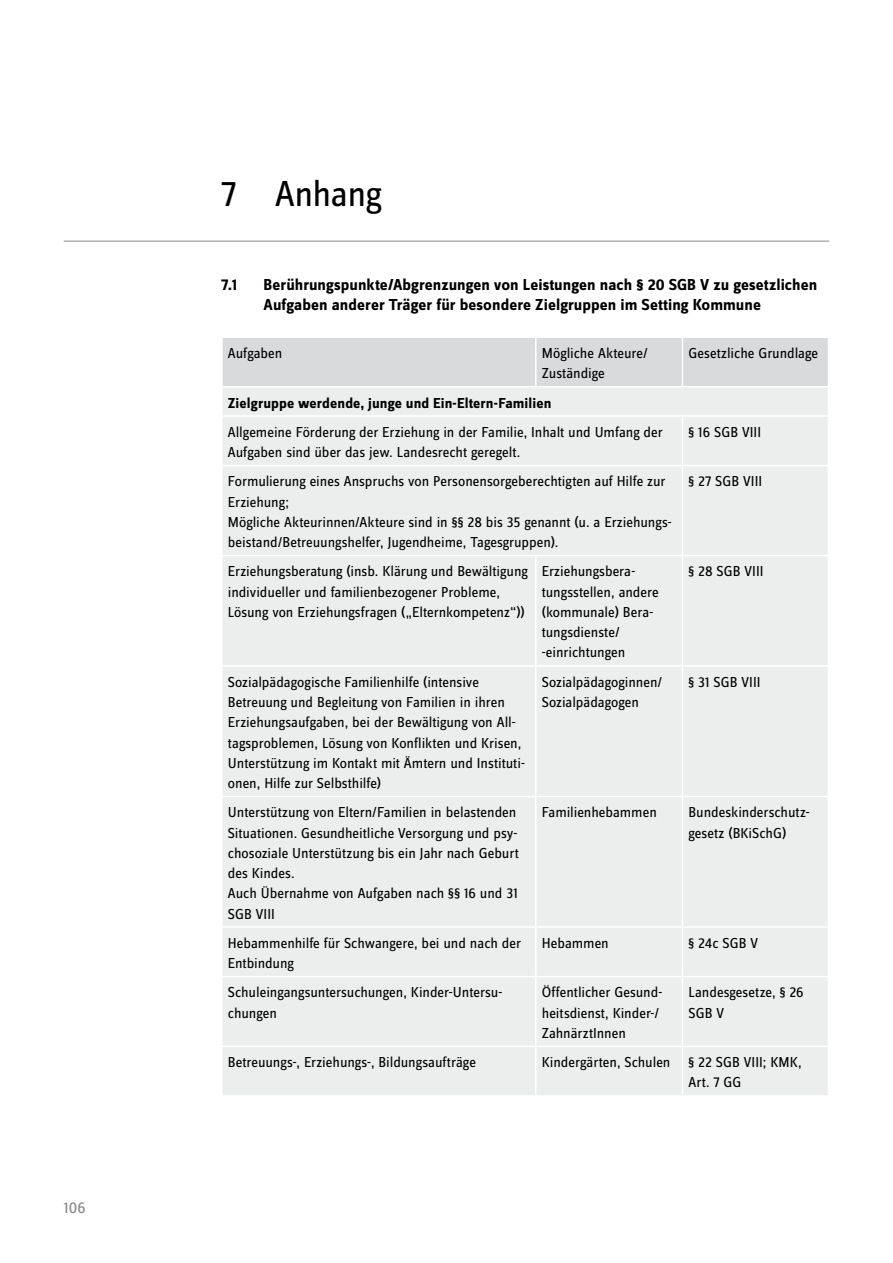
<style>
.page{position:relative;width:893px;height:1263px;background:#fff}
.page>*{position:absolute;margin:0;border:0;box-sizing:border-box;transform-origin:0 0}
.t1{font:37.5px "Zine Sans Dis";letter-spacing:-.02em;color:#000}
.t2{font:700 16.5px/20.2px "Zine Sans Dis";letter-spacing:.005em;color:#000}
.t3{font:16.5px "Zine Sans Dis";color:#87888a}
.t4{font:15px/20.2px "Zine Sans Dis";color:#000}
.t5{font:700 15px "Zine Sans Dis";letter-spacing:.005em;color:#000}
</style>
<div class="page">
<hr style="left:64px;top:241px;width:765px;height:1px;background:#87888a">
<div style="left:223px;top:417px;width:605px;height:678px;background:#eceded"></div>
<svg style="left:222px;top:338px;width:606px;height:77px;background:#e0e1e2"></svg>
<hr style="left:682px;top:417px;width:1px;height:48px;background:#fff">
<hr style="left:221px;top:465px;width:315px;height:1px;background:#fff">
<hr style="left:536px;top:465px;width:146px;height:1px;background:#fff">
<hr style="left:682px;top:465px;width:147px;height:1px;background:#fff">
<hr style="left:682px;top:466px;width:1px;height:89px;background:#fff">
<hr style="left:221px;top:555px;width:315px;height:1px;background:#fff">
<hr style="left:536px;top:555px;width:146px;height:1px;background:#fff">
<hr style="left:535px;top:556px;width:1px;height:109px;background:#fff">
<hr style="left:682px;top:555px;width:147px;height:1px;background:#fff">
<hr style="left:682px;top:556px;width:1px;height:109px;background:#fff">
<hr style="left:221px;top:665px;width:315px;height:2px;background:#fff">
<hr style="left:536px;top:665px;width:146px;height:2px;background:#fff">
<hr style="left:535px;top:667px;width:1px;height:129px;background:#fff">
<hr style="left:682px;top:665px;width:147px;height:2px;background:#fff">
<hr style="left:682px;top:667px;width:1px;height:129px;background:#fff">
<hr style="left:221px;top:796px;width:315px;height:1px;background:#fff">
<hr style="left:536px;top:796px;width:146px;height:1px;background:#fff">
<hr style="left:535px;top:797px;width:1px;height:129px;background:#fff">
<hr style="left:682px;top:796px;width:147px;height:1px;background:#fff">
<hr style="left:682px;top:797px;width:1px;height:129px;background:#fff">
<hr style="left:221px;top:926px;width:315px;height:2px;background:#fff">
<hr style="left:536px;top:926px;width:146px;height:2px;background:#fff">
<hr style="left:535px;top:928px;width:1px;height:48px;background:#fff">
<hr style="left:682px;top:926px;width:147px;height:2px;background:#fff">
<hr style="left:682px;top:928px;width:1px;height:48px;background:#fff">
<hr style="left:221px;top:976px;width:315px;height:1px;background:#fff">
<hr style="left:536px;top:976px;width:146px;height:1px;background:#fff">
<hr style="left:535px;top:977px;width:1px;height:69px;background:#fff">
<hr style="left:682px;top:976px;width:147px;height:1px;background:#fff">
<hr style="left:682px;top:977px;width:1px;height:69px;background:#fff">
<hr style="left:221px;top:1046px;width:315px;height:1px;background:#fff">
<hr style="left:536px;top:1046px;width:146px;height:1px;background:#fff">
<hr style="left:535px;top:1047px;width:1px;height:48px;background:#fff">
<hr style="left:682px;top:1046px;width:147px;height:1px;background:#fff">
<hr style="left:682px;top:1047px;width:1px;height:48px;background:#fff">
<p class="t3" style="left:64px;top:1199px;width:23px">106</p>
<h1 class="t1" style="left:221px;top:176px;width:162px">7 Anhang</h1>
<p class="t2" style="left:221px;top:275px;width:18px">7.1</p>
<p class="t2" style="left:264px;top:275px;width:555px">Berührungspunkte/Abgrenzungen von Leistungen nach § 20 SGB V zu gesetzlichen<br>Aufgaben anderer Träger für besondere Zielgruppen im Setting Kommune</p>
<p class="t4" style="left:228px;top:344px;width:56px">Aufgaben</p>
<p class="t4" style="left:542px;top:344px;width:108px">Mögliche Akteure/<br>Zuständige</p>
<p class="t4" style="left:688px;top:344px;width:131px">Gesetzliche Grundlage</p>
<p class="t5" style="left:228px;top:395px;width:325px">Zielgruppe werdende, junge und Ein-Eltern-Familien</p>
<p class="t4" style="left:228px;top:422px;width:436px">Allgemeine Förderung der Erziehung in der Familie, Inhalt und Umfang der<br>Aufgaben sind über das jew. Landesrecht geregelt.</p>
<p class="t4" style="left:688px;top:422px;width:74px">§ 16 SGB VIII</p>
<p class="t4" style="left:228px;top:472px;width:445px">Formulierung eines Anspruchs von Personensorgeberechtigten auf Hilfe zur Erziehung;<br>Mögliche Akteurinnen/Akteure sind in §§ 28 bis 35 genannt (u. a Erziehungs&shy;beistand/Betreuungshelfer, Jugendheime, Tagesgruppen).</p>
<p class="t4" style="left:688px;top:472px;width:75px">§ 27 SGB VIII</p>
<p class="t4" style="left:228px;top:562px;width:301px">Erziehungsberatung (insb. Klärung und Bewältigung individueller und familienbezogener Probleme,<br>Lösung von Erziehungsfragen („Elternkompetenz“))</p>
<p class="t4" style="left:542px;top:562px;width:118px">Erziehungsbera&shy;tungsstellen, andere (kommunale) Bera&shy;tungsdienste/ -einrichtungen</p>
<p class="t4" style="left:688px;top:562px;width:77px">§ 28 SGB VIII</p>
<p class="t4" style="left:228px;top:672px;width:299px">Sozialpädagogische Familienhilfe (intensive Betreuung und Begleitung von Familien in ihren Erziehungsaufgaben, bei der Bewältigung von All&shy;tagsproblemen, Lösung von Konflikten und Krisen, Unterstützung im Kontakt mit Ämtern und Instituti&shy;onen, Hilfe zur Selbsthilfe)</p>
<p class="t4" style="left:542px;top:672px;width:122px">Sozialpädagoginnen/<br>Sozialpädagogen</p>
<p class="t4" style="left:688px;top:672px;width:74px">§ 31 SGB VIII</p>
<p class="t4" style="left:228px;top:803px;width:292px">Unterstützung von Eltern/Familien in belastenden Situationen. Gesundheitliche Versorgung und psy&shy;chosoziale Unterstützung bis ein Jahr nach Geburt des Kindes.<br>Auch Übernahme von Aufgaben nach §§ 16 und 31<br>SGB VIII</p>
<p class="t4" style="left:542px;top:803px;width:117px">Familienhebammen</p>
<p class="t4" style="left:688px;top:803px;width:123px">Bundeskinderschutz&shy;gesetz (BKiSchG)</p>
<p class="t4" style="left:228px;top:933px;width:295px">Hebammenhilfe für Schwangere, bei und nach der<br>Entbindung</p>
<p class="t4" style="left:542px;top:933px;width:69px">Hebammen</p>
<p class="t4" style="left:688px;top:933px;width:71px">§ 24c SGB V</p>
<p class="t4" style="left:228px;top:983px;width:276px">Schuleingangsuntersuchungen, Kinder-Untersu&shy;chungen</p>
<p class="t4" style="left:542px;top:983px;width:122px">Öffentlicher Gesund&shy;heitsdienst, Kinder-/<br>ZahnärztInnen</p>
<p class="t4" style="left:688px;top:983px;width:117px">Landesgesetze, § 26<br>SGB V</p>
<p class="t4" style="left:228px;top:1053px;width:250px">Betreuungs-, Erziehungs-, Bildungsaufträge</p>
<p class="t4" style="left:688px;top:1053px;width:115px;text-indent:-147px">Kindergärten, Schulen § 22 SGB VIII; KMK,<br>Art. 7 GG</p>
</div>
